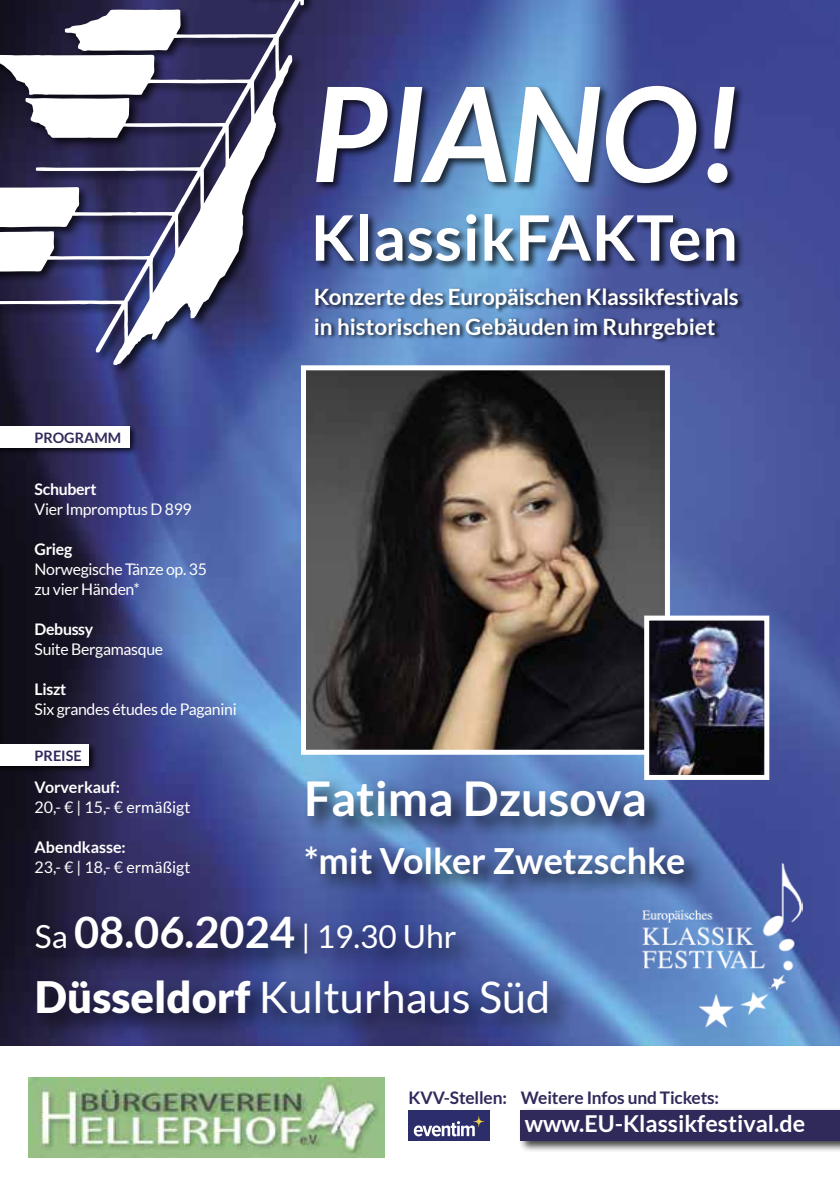
<style>
.page{position:relative;width:840px;height:1191px;background:#fff}
.page>*{position:absolute;margin:0;border:0;box-sizing:border-box;transform-origin:0 0}
.t1{font:italic 700 131.4px "Lato";color:#fff}
.t2{font:700 62.8px "Lato";letter-spacing:.01em;color:#fff}
.t3{font:700 48px "Lato";color:#fff}
.t4{font:43.4px "Lato";color:#fff}
.t5{font:700 43.4px "Lato";color:#fff}
.t6{font:700 36px "Lato";color:#fff}
.t7{font:700 23.2px "Lato";color:#fff}
.t8{font:700 22.6px/29.2px "Lato";letter-spacing:-.01em;color:#fff}
.t9{font:700 17.4px "Lato";letter-spacing:-.01em;color:#302a5b}
.t10{font:16px/20px "Lato";letter-spacing:-.02em;color:#fff}
.t11{font:16px "Lato";color:#fff}
.t12{font:700 16px "Lato";letter-spacing:-.02em;color:#fff}
.t13{font:700 16px "Lato";color:#fff}
.t14{font:700 14.4px "Lato";color:#302a5b}
.s1{font-weight:400;font-size:31.8px}
.s2{font-weight:400;font-size:31.4px}
.s3{font-weight:900}
</style>
<div class="page">
<img style="left:0;top:0;width:839px;height:1044px">
<div style="left:0;top:424px;width:137px;height:32px;background:#000;opacity:.75"></div>
<div style="left:0;top:426px;width:129px;height:21px;background:#fff"></div>
<div style="left:0;top:0;width:319px;height:376px;background:#000;opacity:.75"></div>
<svg style="left:0;top:0;width:308px;height:365px"></svg>
<div style="left:313px;top:83px;width:431px;height:189px;background:#000;opacity:.75"></div>
<div style="left:314px;top:287px;width:429px;height:57px;background:#000;opacity:.75"></div>
<img style="left:307px;top:371px;width:356px;height:377px">
<div style="left:301px;top:365px;width:368px;height:389px;border:5px solid #fff"></div>
<div style="left:0;top:742px;width:97px;height:31px;background:#000;opacity:.75"></div>
<div style="left:0;top:744px;width:89px;height:21px;background:#fff"></div>
<img style="left:640px;top:861px;width:161px;height:167px">
<div style="left:32px;top:975px;width:541px;height:64px;background:#000;opacity:.75"></div>
<div style="left:32px;top:911px;width:448px;height:67px;background:#000;opacity:.75"></div>
<div style="left:517px;top:1107px;width:322px;height:46px;background:#000;opacity:.75"></div>
<div style="left:520px;top:1110px;width:319px;height:31px;background:#302a5b"></div>
<div style="left:408px;top:1110px;width:81px;height:31px;background:#2b2e6a"></div>
<svg style="left:413px;top:1115px;width:71px;height:21px"></svg>
<img style="left:649px;top:621px;width:113px;height:153px">
<div style="left:643px;top:615px;width:125px;height:165px;border:5px solid #fff"></div>
<div style="left:302px;top:776px;width:403px;height:120px;background:#000;opacity:.75"></div>
<img style="left:29px;top:1077px;width:355px;height:80px">
<p class="t14" style="left:35px;top:429px;width:88px">PROGRAMM</p>
<p class="t12" style="left:35px;top:480px;width:63px">Schubert</p>
<p class="t10" style="left:35px;top:499px;width:158px">Vier Impromptus D 899</p>
<p class="t12" style="left:35px;top:540px;width:39px">Grieg</p>
<p class="t10" style="left:35px;top:559px;width:174px">Norwegische Tänze op. 35 zu vier Händen*</p>
<p class="t12" style="left:35px;top:620px;width:60px">Debussy</p>
<p class="t10" style="left:35px;top:639px;width:130px">Suite Bergamasque</p>
<p class="t12" style="left:35px;top:680px;width:33px">Liszt</p>
<p class="t10" style="left:35px;top:699px;width:203px">Six grandes études de Paganini</p>
<p class="t14" style="left:35px;top:747px;width:49px">PREISE</p>
<p class="t13" style="left:35px;top:778px;width:87px">Vorverkauf:</p>
<p class="t11" style="left:35px;top:798px;width:157px">20,- € | 15,- € ermäßigt</p>
<p class="t13" style="left:35px;top:838px;width:93px">Abendkasse:</p>
<p class="t11" style="left:35px;top:858px;width:157px">23,- € | 18,- € ermäßigt</p>
<h1 class="t1" style="left:311px;top:59px;width:431px">PIANO!</h1>
<h2 class="t2" style="left:311px;top:202px;width:428px">KlassikFAKTen</h2>
<h3 class="t8" style="left:313px;top:282px;width:426px">Konzerte des Europäischen Klassikfestivals in historischen Gebäuden im Ruhrgebiet</h3>
<h3 class="t3" style="left:304px;top:770px;width:344px">Fatima Dzusova</h3>
<h3 class="t6" style="left:304px;top:840px;width:382px">*mit Volker Zwetzschke</h3>
<h3 class="t5" style="left:35px;top:907px;width:423px"><span class="s1">Sa</span> 08.06.2024 <span class="s1">|</span> <span class="s2">19.30</span> <span class="s1">Uhr</span></h3>
<h3 class="t4" style="left:35px;top:973px;width:517px"><span class="s3">Düsseldorf</span> Kulturhaus Süd</h3>
<p class="t9" style="left:408px;top:1087px;width:100px">KVV-Stellen:</p>
<p class="t9" style="left:520px;top:1087px;width:200px">Weitere Infos und Tickets:</p>
<h3 class="t7" style="left:524px;top:1110px;width:282px">www.EU-Klassikfestival.de</h3>
</div>
